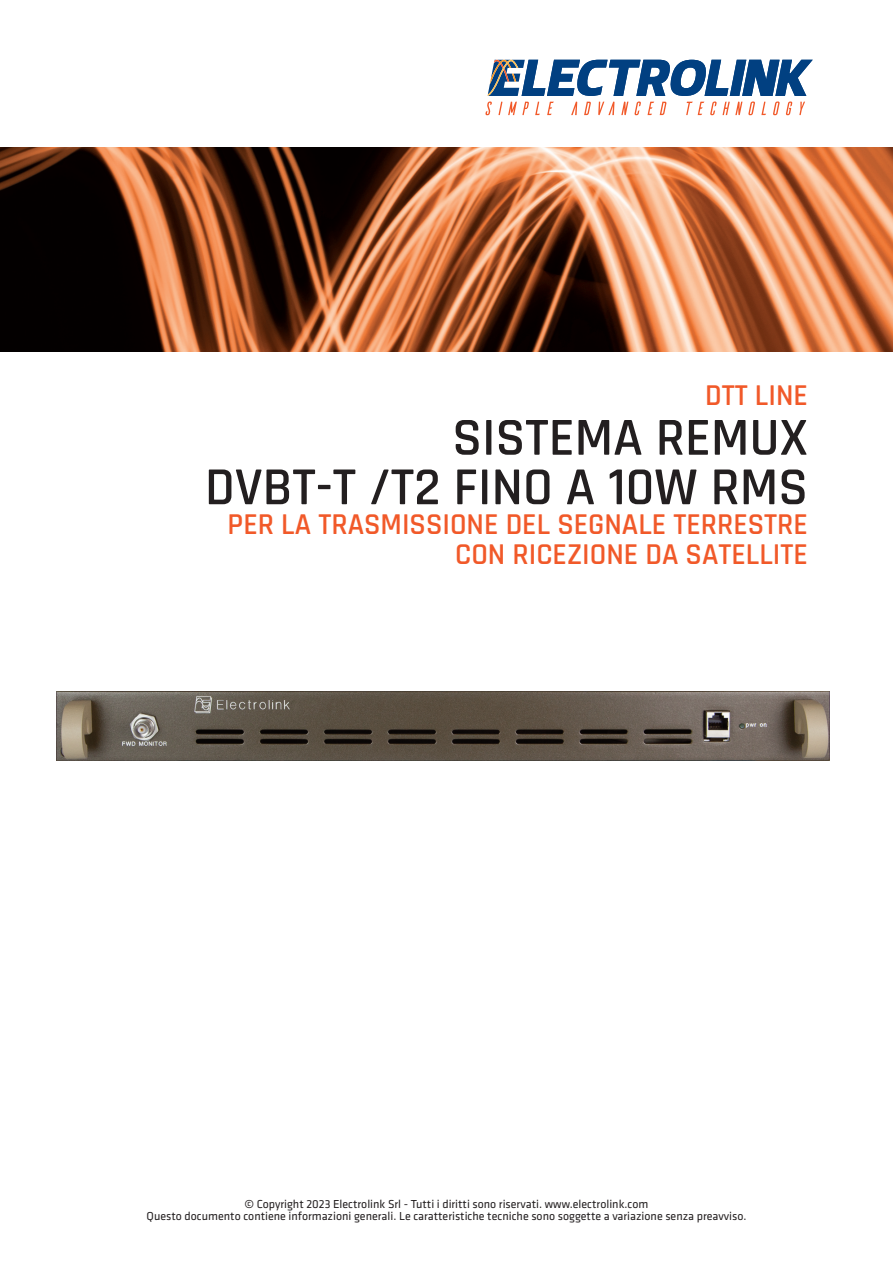
<style>
.page{position:relative;width:893px;height:1263px;background:#fff}
.page>*{position:absolute;margin:0;border:0;box-sizing:border-box;transform-origin:0 0}
.t1{font:600 54px "Rajdhani";color:#231f20}
.t2{font:600 30px "Rajdhani";color:#f15929}
.t3{font:12px "Klavika";color:#231f20}
</style>
<div class="page">
<img style="left:0;top:148px;width:893px;height:204px">
<svg style="left:485px;top:102px;width:7px;height:13px"></svg>
<svg style="left:498px;top:102px;width:4px;height:13px"></svg>
<svg style="left:508px;top:102px;width:21px;height:13px"></svg>
<svg style="left:535px;top:102px;width:5px;height:13px"></svg>
<svg style="left:547px;top:102px;width:7px;height:13px"></svg>
<svg style="left:571px;top:102px;width:6px;height:13px"></svg>
<svg style="left:584px;top:102px;width:7px;height:13px"></svg>
<svg style="left:598px;top:102px;width:16px;height:13px"></svg>
<svg style="left:621px;top:102px;width:7px;height:13px"></svg>
<svg style="left:634px;top:102px;width:7px;height:13px"></svg>
<svg style="left:647px;top:102px;width:7px;height:13px"></svg>
<svg style="left:660px;top:102px;width:7px;height:13px"></svg>
<svg style="left:686px;top:102px;width:18px;height:13px"></svg>
<svg style="left:710px;top:102px;width:32px;height:13px"></svg>
<svg style="left:748px;top:102px;width:7px;height:13px"></svg>
<svg style="left:761px;top:102px;width:5px;height:13px"></svg>
<svg style="left:773px;top:102px;width:7px;height:13px"></svg>
<svg style="left:786px;top:102px;width:6px;height:13px"></svg>
<svg style="left:799px;top:102px;width:6px;height:13px"></svg>
<svg style="left:488px;top:60px;width:325px;height:36px"></svg>
<img style="left:56px;top:691px;width:773px;height:70px">
<p class="t2" style="left:705px;top:383px;width:104px">DTT LINE</p>
<p class="t1" style="left:452px;top:414px;width:357px">SISTEMA REMUX</p>
<p class="t1" style="left:205px;top:464px;width:605px">DVBT-T /T2 FINO A 10W RMS</p>
<p class="t2" style="left:228px;top:512px;width:582px">PER LA TRASMISSIONE DEL SEGNALE TERRESTRE</p>
<p class="t2" style="left:455px;top:542px;width:354px">CON RICEZIONE DA SATELLITE</p>
<p class="t3" style="left:245px;top:1200px;width:405px">© Copyright 2023 Electrolink Srl - Tutti i diritti sono riservati. www.electrolink.com</p>
<p class="t3" style="left:147px;top:1212px;width:601px">Questo documento contiene informazioni generali. Le caratteristiche tecniche sono soggette a variazione senza preavviso.</p>
</div>
